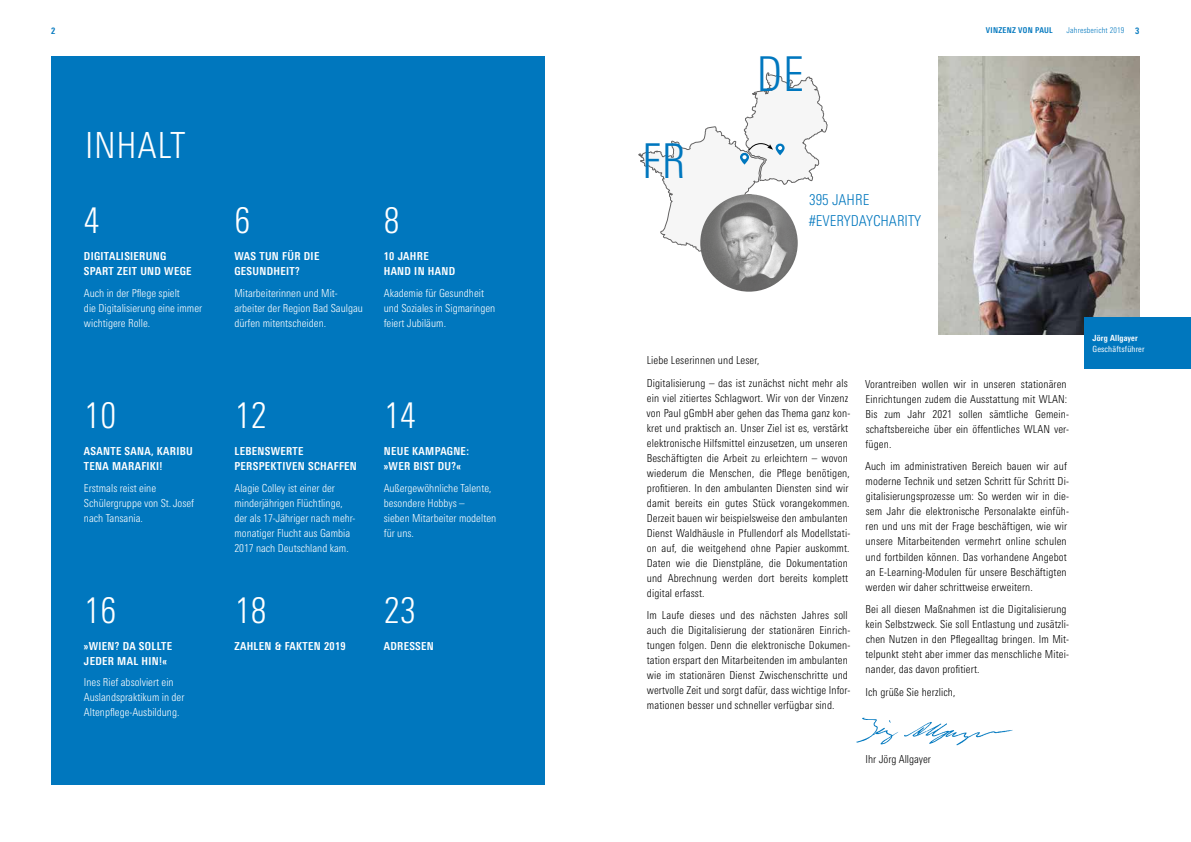
<style>
.page{position:relative;width:1191px;height:842px;background:#fff}
.page>*{position:absolute;margin:0;border:0;box-sizing:border-box;transform-origin:0 0}
.t1{font:300 condensed 48px "Linotype Univers";color:#0077be}
.t2{font:300 condensed 36px/75.5px "Linotype Univers";letter-spacing:.02em;color:#fff}
.t3{font:300 condensed 15px/21.1px "Linotype Univers";color:#0077be}
.t4{font:300 condensed 11px/15px "Linotype Univers";letter-spacing:.01em;color:#000}
.t5{font:300 condensed 11px/15px "Linotype Univers";color:#fff}
.t6{font:700 condensed 11px/15px "Linotype Univers";letter-spacing:.03em;color:#fff}
.t7{font:700 condensed 9px "Linotype Univers";color:#0077be}
.t8{font:condensed 8.5px "Linotype Univers";letter-spacing:.02em;color:#fff}
.t9{font:700 condensed 8.5px "Linotype Univers";letter-spacing:.02em;color:#fff}
.t10{font:300 condensed 8px "Linotype Univers";letter-spacing:.02em;color:#0077be}
.t11{font:700 condensed 8px "Linotype Univers";letter-spacing:.035em;color:#0077be}
.s1{font-weight:700;font-size:9px}
</style>
<div class="page">
<div style="left:51px;top:57px;width:493px;height:728px;background:#0077be"></div>
<svg style="left:638px;top:73px;width:189px;height:179px"></svg>
<img style="left:938px;top:57px;width:202px;height:278px">
<div style="left:1084px;top:317px;width:107px;height:52px;background:#0077be"></div>
<img style="left:700px;top:194px;width:97px;height:98px;border-radius:49px">
<img style="left:856px;top:717px;width:157px;height:29px">
<p class="t7" style="left:51px;top:25px;width:6px">2</p>
<p class="t11" style="left:986px;top:25px;width:68px">VINZENZ VON PAUL</p>
<p class="t10" style="left:1066px;top:25px;width:74px">Jahresbericht 2019 <span class="s1">3</span></p>
<h2 class="t2" style="left:84px;top:107px;width:103px">INHALT<br>4</h2>
<p class="t6" style="left:84px;top:249px;width:109px">DIGITALISIERUNG<br>SPART ZEIT UND WEGE</p>
<p class="t5" style="left:84px;top:285px;width:120px">Auch in der Pflege spielt<br>die Digitalisierung eine immer wichtigere Rolle.</p>
<h2 class="t2" style="left:84px;top:378px;width:34px">10</h2>
<p class="t6" style="left:84px;top:444px;width:110px">ASANTE SANA, KARIBU<br>TENA MARAFIKI!</p>
<p class="t5" style="left:84px;top:480px;width:112px">Erstmals reist eine<br>Schülergruppe von St. Josef nach Tansania.</p>
<h2 class="t2" style="left:84px;top:572px;width:34px">16</h2>
<p class="t6" style="left:84px;top:638px;width:90px">»WIEN? DA SOLLTE<br>JEDER MAL HIN!«</p>
<p class="t5" style="left:84px;top:675px;width:102px">Ines Rief absolviert ein<br>Auslandspraktikum in der<br>Altenpflege-Ausbildung.</p>
<h2 class="t2" style="left:234px;top:183px;width:17px">6</h2>
<p class="t6" style="left:234px;top:249px;width:86px">WAS TUN FÜR DIE<br>GESUNDHEIT?</p>
<p class="t5" style="left:234px;top:285px;width:130px">Mitarbeiterinnen und Mit&shy;arbeiter der Region Bad Saulgau dürfen mitentscheiden.</p>
<h2 class="t2" style="left:384px;top:183px;width:17px">8</h2>
<p class="t6" style="left:384px;top:249px;width:73px">10 JAHRE<br>HAND IN HAND</p>
<p class="t5" style="left:384px;top:285px;width:113px">Akademie für Gesundheit und Soziales in Sigmaringen feiert Jubiläum.</p>
<h2 class="t2" style="left:234px;top:378px;width:34px">12</h2>
<p class="t6" style="left:234px;top:444px;width:124px">LEBENSWERTE<br>PERSPEKTIVEN SCHAFFEN</p>
<p class="t5" style="left:234px;top:480px;width:123px">Alagie Colley ist einer der minderjährigen Flüchtlinge, der als 17-Jähriger nach mehr&shy;monatiger Flucht aus Gambia<br>2017 nach Deutschland kam.</p>
<h2 class="t2" style="left:234px;top:573px;width:34px">18</h2>
<p class="t6" style="left:234px;top:639px;width:113px">ZAHLEN &amp; FAKTEN 2019</p>
<h2 class="t2" style="left:384px;top:378px;width:34px">14</h2>
<p class="t6" style="left:384px;top:444px;width:87px">NEUE KAMPAGNE: »WER BIST DU?«</p>
<p class="t5" style="left:384px;top:480px;width:114px">Außergewöhnliche Talente, besondere Hobbys –<br>sieben Mitarbeiter modelten für uns.</p>
<h2 class="t2" style="left:384px;top:572px;width:34px">23</h2>
<p class="t6" style="left:384px;top:638px;width:52px">ADRESSEN</p>
<h1 class="t1" style="left:642px;top:134px;width:45px">FR</h1>
<h1 class="t1" style="left:756px;top:47px;width:49px">DE</h1>
<h3 class="t3" style="left:809px;top:189px;width:113px">395 JAHRE #EVERYDAYCHARITY</h3>
<p class="t4" style="left:646px;top:349px;width:203px;line-height:22.5px">Liebe Leserinnen und Leser,<br>Digitalisierung – das ist zunächst nicht mehr als</p>
<p class="t4" style="left:646px;top:390px;width:205px">ein viel zitiertes Schlagwort. Wir von der Vinzenz von Paul gGmbH aber gehen das Thema ganz kon&shy;kret und praktisch an. Unser Ziel ist es, verstärkt elektronische Hilfsmittel einzusetzen, um unseren Beschäftigten die Arbeit zu erleichtern – wovon wiederum die Menschen, die Pflege benötigen, profitieren. In den ambulanten Diensten sind wir damit bereits ein gutes Stück vorangekommen.<br>Derzeit bauen wir beispielsweise den ambulanten Dienst Waldhäusle in Pfullendorf als Modellstati&shy;on auf, die weitgehend ohne Papier auskommt.<br>Daten wie die Dienstpläne, die Dokumentation und Abrechnung werden dort bereits komplett digital erfasst.</p>
<p class="t4" style="left:646px;top:608px;width:205px">Im Laufe dieses und des nächsten Jahres soll auch die Digitalisierung der stationären Einrich&shy;tungen folgen. Denn die elektronische Dokumen&shy;tation erspart den Mitarbeitenden im ambulanten wie im stationären Dienst Zwischenschritte und wertvolle Zeit und sorgt dafür, dass wichtige Infor&shy;mationen besser und schneller verfügbar sind.</p>
<p class="t4" style="left:865px;top:376px;width:205px">Vorantreiben wollen wir in unseren stationären Einrichtungen zudem die Ausstattung mit WLAN:<br>Bis zum Jahr 2021 sollen sämtliche Gemein&shy;schaftsbereiche über ein öffentliches WLAN ver&shy;fügen.</p>
<p class="t4" style="left:865px;top:459px;width:205px">Auch im administrativen Bereich bauen wir auf moderne Technik und setzen Schritt für Schritt Di&shy;gitalisierungsprozesse um: So werden wir in die&shy;sem Jahr die elektronische Personalakte einfüh&shy;ren und uns mit der Frage beschäftigen, wie wir unsere Mitarbeitenden vermehrt online schulen und fortbilden können. Das vorhandene Angebot an E-Learning-Modulen für unsere Beschäftigten werden wir daher schrittweise erweitern.</p>
<p class="t4" style="left:865px;top:602px;width:205px">Bei all diesen Maßnahmen ist die Digitalisierung kein Selbstzweck. Sie soll Entlastung und zusätzli&shy;chen Nutzen in den Pflegealltag bringen. Im Mit&shy;telpunkt steht aber immer das menschliche Mitei&shy;nander, das davon profitiert.</p>
<p class="t4" style="left:865px;top:684px;width:91px">Ich grüße Sie herzlich,</p>
<p class="t4" style="left:865px;top:752px;width:67px">Ihr Jörg Allgayer</p>
<p class="t9" style="left:1092px;top:333px;width:47px">Jörg Allgayer</p>
<p class="t8" style="left:1092px;top:344px;width:54px">Geschäftsführer</p>
</div>
